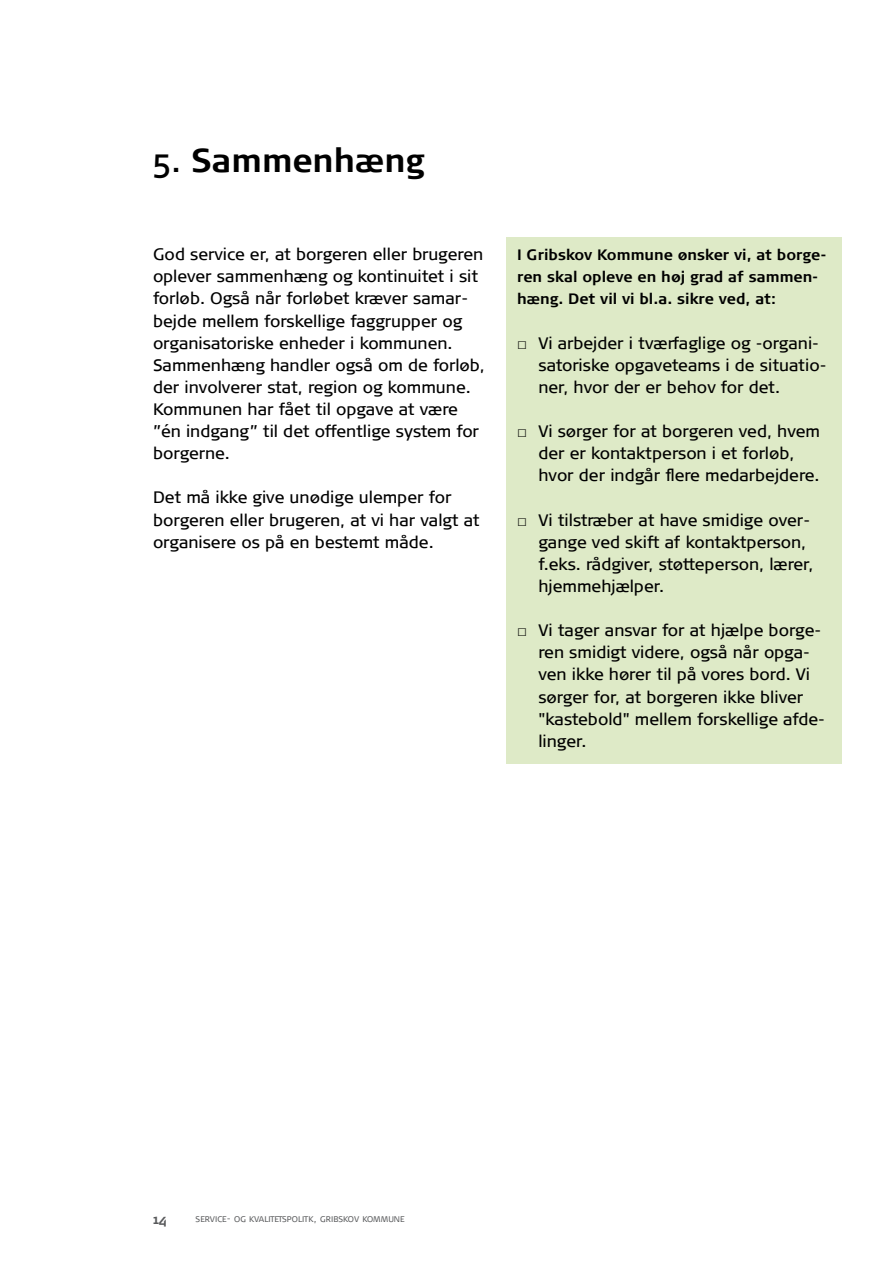
<style>
.page{position:relative;width:893px;height:1263px;background:#fff}
.page>*{position:absolute;margin:0;border:0;box-sizing:border-box;transform-origin:0 0}
.t1{font:700 33px "Signa Normal";color:#000}
.t2{font:16.5px/22px "Signa Normal";color:#000}
.t3{font:700 15px/22px "Signa Normal";color:#000}
.t4{font:700 13.5px "Signa Caps";color:#58595b}
.t5{font:300 10.5px "Signa Caps";color:#58595b}
.s1{font-weight:400}
.s2{font-family:"Verdana"}
</style>
<div class="page">
<div style="left:506px;top:237px;width:336px;height:526px;background:#deeac7"></div>
<h1 class="t1" style="left:153px;top:141px;width:273px"><span class="s1">5.</span> Sammenhæng</h1>
<p class="t2" style="left:153px;top:243px;width:333px">God service er, at borgeren eller brugeren oplever sammenhæng og kontinuitet i sit forløb. Også når forløbet kræver samar&shy;bejde mellem forskellige faggrupper og organisatoriske enheder i kommunen.<br>Sammenhæng handler også om de forløb, der involverer stat, region og kommune.<br>Kommunen har fået til opgave at være ”én indgang” til det offentlige system for borgerne.</p>
<p class="t2" style="left:153px;top:487px;width:328px">Det må ikke give unødige ulemper for borgeren eller brugeren, at vi har valgt at organisere os på en bestemt måde.</p>
<p class="t3" style="left:517px;top:244px;width:311px">I Gribskov Kommune ønsker vi, at borge&shy;ren skal opleve en høj grad af sammen&shy;hæng. Det vil vi bl.a. sikre ved, at:</p>
<p class="t2" style="left:538px;top:332px;width:290px;text-indent:-21px"><span class="s2">□</span> Vi arbejder i tværfaglige og -organi&shy;satoriske opgaveteams i de situatio&shy;ner, hvor der er behov for det.</p>
<p class="t2" style="left:538px;top:420px;width:283px;text-indent:-21px"><span class="s2">□</span> Vi sørger for at borgeren ved, hvem der er kontaktperson i et forløb, hvor der indgår flere medarbejdere.</p>
<p class="t2" style="left:538px;top:509px;width:277px;text-indent:-21px"><span class="s2">□</span> Vi tilstræber at have smidige over&shy;gange ved skift af kontaktperson, f.eks. rådgiver, støtteperson, lærer, hjemmehjælper.</p>
<p class="t2" style="left:538px;top:619px;width:288px;text-indent:-21px"><span class="s2">□</span> Vi tager ansvar for at hjælpe borge&shy;ren smidigt videre, også når opga&shy;ven ikke hører til på vores bord. Vi sørger for, at borgeren ikke bliver "kastebold" mellem forskellige afde&shy;linger.</p>
<p class="t4" style="left:153px;top:1211px;width:15px">14</p>
<p class="t5" style="left:196px;top:1212px;width:211px">service- og kvalitetspolitk, gribskov kommune</p>
</div>
